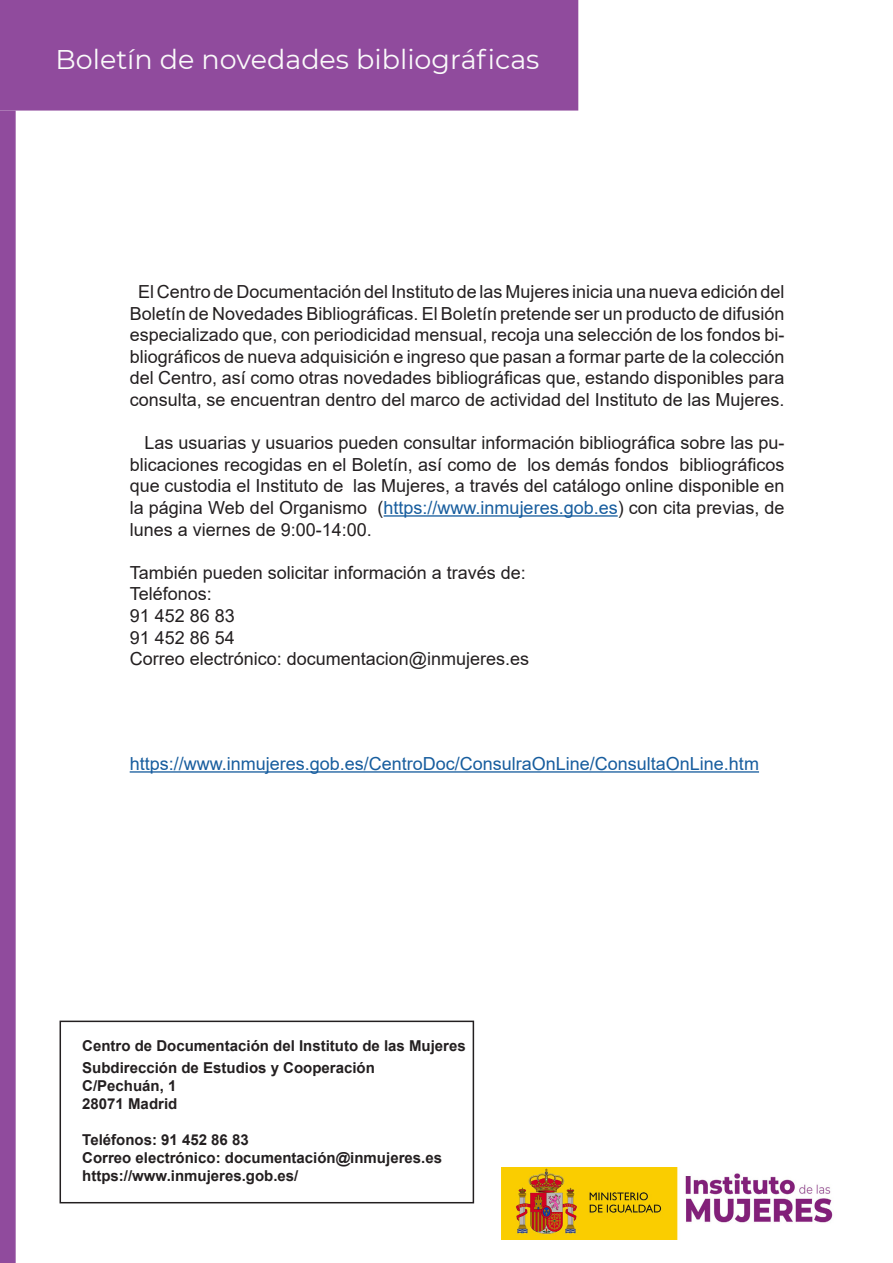
<style>
.page{position:relative;width:893px;height:1263px;background:#fff}
.page>*{position:absolute;margin:0;border:0;box-sizing:border-box;transform-origin:0 0}
.t1{font:27px "Montserrat";color:#fafafa}
.t2{font:18px/21.6px "Arial";color:#231f20;text-align:center}
.t3{font:18px "Arial";color:#175d9e}
.Cuerpo_de_texto{font:700 15px "Arial";color:#231f20}
.s1{color:#175d9e}
</style>
<div class="page">
<div style="left:1px;top:1px;width:577px;height:109px;background:#904b9d"></div>
<div style="left:0;top:0;width:578px;height:111px;border:2px solid #904b9d"></div>
<div style="left:0;top:111px;width:16px;height:1152px;background:#904b9d;border:2px solid #904b9d"></div>
<img style="left:502px;top:1167px;width:331px;height:72px">
<hr style="left:384px;top:515px;width:234px;height:2px;background:#175d9e">
<div style="left:60px;top:1020px;width:414px;height:183px;border:2px solid #231f20"></div>
<hr style="left:130px;top:771px;width:629px;height:2px;background:#175d9e">
<h1 class="t1" style="left:56px;top:40px;width:485px">Boletín de novedades bibliográficas</h1>
<p class="t2" style="left:130px;top:281px;width:656px">El Centro de Documentación del Instituto de las Mujeres inicia una nueva edición del Boletín de Novedades Bibliográficas. El Boletín pretende ser un producto de difusión especializado que, con periodicidad mensual, recoja una selección de los fondos bi&shy;bliográficos de nueva adquisición e ingreso que pasan a formar parte de la colección del Centro, así como otras novedades bibliográficas que, estando disponibles para consulta, se encuentran dentro del marco de actividad del Instituto de las Mujeres.</p>
<p class="t2" style="left:130px;top:432px;width:656px;text-align:justify;text-indent:15px">Las usuarias y usuarios pueden consultar información bibliográfica sobre las pu&shy;blicaciones recogidas en el Boletín, así como de los demás fondos bibliográficos que custodia el Instituto de las Mujeres, a través del catálogo online disponible en la página Web del Organismo (<span class="s1">https://www.inmujeres.gob.es</span>) con cita previas, de lunes a viernes de 9:00-14:00.</p>
<p class="t2" style="left:130px;top:562px;width:398px">También pueden solicitar información a través de:</p>
<p class="t2" style="left:130px;top:583px;width:84px">Teléfonos:</p>
<p class="t2" style="left:130px;top:605px;width:107px">91 452 86 83</p>
<p class="t2" style="left:130px;top:626px;width:107px">91 452 86 54</p>
<p class="t2" style="left:130px;top:648px;width:401px">Correo electrónico: documentacion@inmujeres.es</p>
<p class="t3" style="left:130px;top:751px;width:631px">https://www.inmujeres.gob.es/CentroDoc/ConsulraOnLine/ConsultaOnLine.htm</p>
<p class="Cuerpo_de_texto" style="left:82px;top:1035px;width:385px">Centro de Documentación del Instituto de las Mujeres</p>
<p class="Cuerpo_de_texto" style="left:82px;top:1057px;width:294px">Subdirección de Estudios y Cooperación</p>
<p class="Cuerpo_de_texto" style="left:82px;top:1075px;width:96px">C/Pechuán, 1</p>
<p class="Cuerpo_de_texto" style="left:82px;top:1093px;width:97px">28071 Madrid</p>
<p class="Cuerpo_de_texto" style="left:82px;top:1129px;width:168px">Teléfonos: 91 452 86 83</p>
<p class="Cuerpo_de_texto" style="left:82px;top:1147px;width:361px">Correo electrónico: documentación@inmujeres.es</p>
<p class="Cuerpo_de_texto" style="left:82px;top:1165px;width:218px">https://www.inmujeres.gob.es/</p>
</div>
